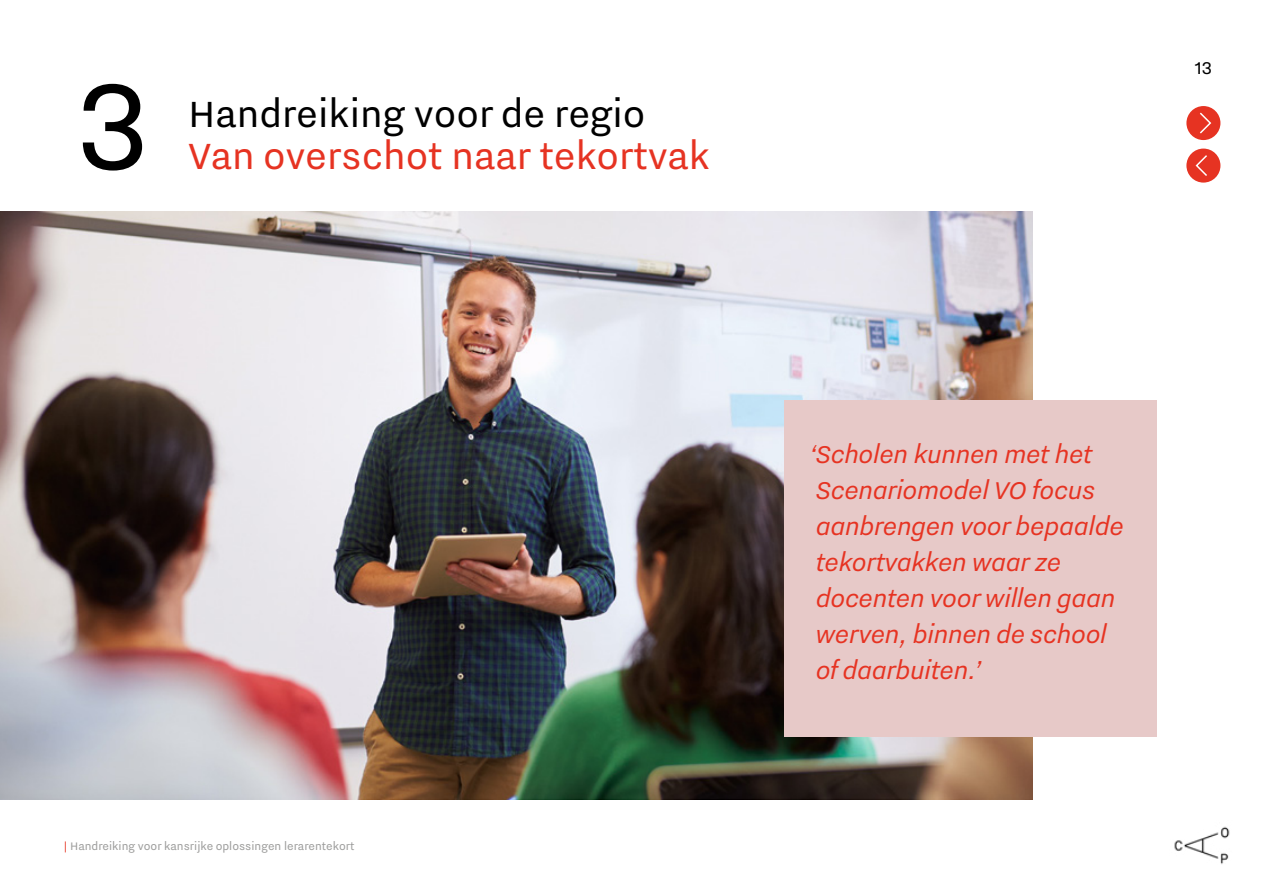
<style>
.page{position:relative;width:1263px;height:893px;background:#fff}
.page>*{position:absolute;margin:0;border:0;box-sizing:border-box;transform-origin:0 0}
.Heading_groot_rood{font:150px "Nitti Grotesk";color:#000}
.Heading_groot_rood-2{font:45px "Nitti Grotesk";color:#e63322}
.Heading_groot_rood-3{font:45px "Nitti Grotesk";color:#000}
.QUOTE{font:italic 30px/36px "Nitti Grotesk";letter-spacing:-.01em;color:#e63322}
.Heading_groot_rood-4{font:21px "Nitti Grotesk";color:#000}
.t1{font:13.5px "Nitti Grotesk";color:#9d9d9c}
.s1{color:#e63322}
</style>
<div class="page">
<div style="left:1186px;top:106px;width:34px;height:34px;background:#e63322;border-radius:50%"></div>
<svg style="left:1200px;top:112px;width:12px;height:22px"></svg>
<div style="left:1186px;top:149px;width:34px;height:34px;background:#e63322;border-radius:50%"></div>
<svg style="left:1195px;top:155px;width:12px;height:21px"></svg>
<img style="left:1174px;top:826px;width:56px;height:38px">
<img style="left:0;top:211px;width:1032px;height:588px">
<div style="left:784px;top:400px;width:373px;height:336px;background:#e7c9c8"></div>
<p class="Heading_groot_rood" style="left:76px;top:40px;width:75px">3</p>
<p class="Heading_groot_rood-3" style="left:188px;top:88px;width:459px">Handreiking voor de regio</p>
<p class="Heading_groot_rood-2" style="left:188px;top:130px;width:524px">Van overschot naar tekortvak</p>
<p class="Heading_groot_rood-4" style="left:1195px;top:56px;width:19px">13</p>
<p class="t1" style="left:64px;top:839px;width:292px"><span class="s1">|</span> Handreiking voor kansrijke oplossingen lerarentekort</p>
<p class="QUOTE" style="left:809px;top:435px;width:316px">‘Scholen kunnen met het<br>Scenariomodel VO focus aanbrengen voor bepaalde tekortvakken waar ze docenten voor willen gaan werven, binnen de school of daarbuiten.’</p>
</div>
